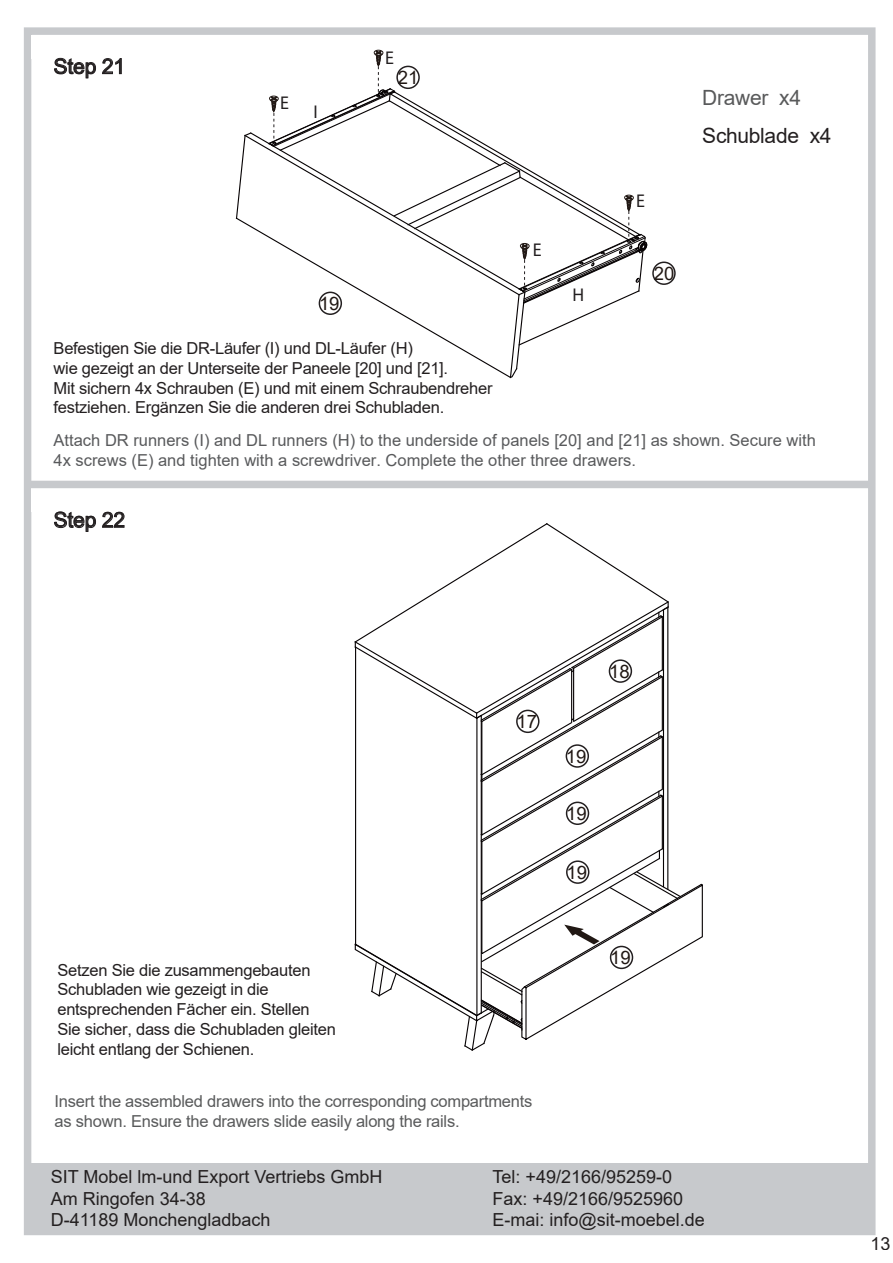
<style>
.page{position:relative;width:893px;height:1263px;background:#fff}
.page>*{position:absolute;margin:0;border:0;box-sizing:border-box;transform-origin:0 0}
.t1{font:21px "Arial";letter-spacing:-.015em;color:#231f20}
.t2{font:21px "Arial";letter-spacing:-.015em;color:#595a5b}
.t3{font:18.6px "Arial";color:#211814}
.t4{font:18.45px "Myriad Pro";color:#231f20}
.t5{font:18px/21.6px "Arial";color:#231f20}
.t6{font:16.5px/19.8px "Arial";letter-spacing:-.015em;color:#231f20}
.t7{font:16.5px/19.8px "Arial";color:#595a5c}
.t8{font:16.5px/19.8px "Arial";letter-spacing:-.015em;color:#595a5b}
</style>
<div class="page">
<div style="left:24px;top:27px;width:851px;height:1208px;border:8px solid #c7c9cc"></div>
<svg style="left:54px;top:58px;width:42px;height:20px"></svg>
<svg style="left:102px;top:58px;width:20px;height:16px"></svg>
<div style="left:31px;top:35px;width:24px;height:24px;background:#fff"></div>
<svg style="left:54px;top:511px;width:42px;height:21px"></svg>
<svg style="left:102px;top:512px;width:23px;height:16px"></svg>
<div style="left:31px;top:488px;width:24px;height:24px;background:#fff"></div>
<div style="left:31px;top:481px;width:841px;height:7px;background:#c7c9cc"></div>
<div style="left:24px;top:1163px;width:848px;height:68px;background:#c7c9cc"></div>
<div style="left:652px;top:262px;width:24px;height:23px;border:2px solid #231f20;border-radius:50%"></div>
<svg style="left:235px;top:50px;width:412px;height:329px"></svg>
<svg style="left:354px;top:523px;width:349px;height:528px"></svg>
<div style="left:566px;top:744px;width:23px;height:24px;border:2px solid #231f20;border-radius:50%"></div>
<div style="left:566px;top:801px;width:23px;height:24px;border:2px solid #231f20;border-radius:50%"></div>
<div style="left:566px;top:860px;width:23px;height:24px;border:2px solid #231f20;border-radius:50%"></div>
<div style="left:610px;top:946px;width:23px;height:23px;border:2px solid #231f20;border-radius:50%"></div>
<div style="left:609px;top:659px;width:23px;height:24px;border:2px solid #231f20;border-radius:50%"></div>
<div style="left:516px;top:710px;width:23px;height:23px;border:2px solid #231f20;border-radius:50%"></div>
<p class="t1" style="left:54px;top:52px;width:73px">Step 21</p>
<p class="t4" style="left:280px;top:92px;width:10px">E</p>
<p class="t4" style="left:313px;top:101px;width:6px">I</p>
<p class="t4" style="left:385px;top:47px;width:10px">E</p>
<p class="t3" style="left:398px;top:65px;width:22px">21</p>
<p class="t3" style="left:319px;top:291px;width:22px">19</p>
<p class="t6" style="left:54px;top:338px;width:440px">Befestigen Sie die DR-Läufer (I) und DL-Läufer (H)<br>wie gezeigt an der Unterseite der Paneele [20] und [21].<br>Mit sichern 4x Schrauben (E) und mit einem Schraubendreher festziehen. Ergänzen Sie die anderen drei Schubladen.</p>
<p class="t4" style="left:533px;top:238px;width:10px">E</p>
<p class="t4" style="left:572px;top:283px;width:13px">H</p>
<p class="t4" style="left:636px;top:189px;width:10px">E</p>
<p class="t3" style="left:654px;top:260px;width:22px">20</p>
<p class="t2" style="left:702px;top:83px;width:100px">Drawer x4</p>
<p class="t1" style="left:702px;top:122px;width:131px">Schublade x4</p>
<p class="t7" style="left:54px;top:430px;width:764px">Attach DR runners (I) and DL runners (H) to the underside of panels [20] and [21] as shown. Secure with<br>4x screws (E) and tighten with a screwdriver. Complete the other three drawers.</p>
<p class="t1" style="left:54px;top:505px;width:73px">Step 22</p>
<p class="t6" style="left:57px;top:960px;width:280px">Setzen Sie die zusammengebauten Schubladen wie gezeigt in die entsprechenden Fächer ein. Stellen Sie sicher, dass die Schubladen gleiten leicht entlang der Schienen.</p>
<p class="t3" style="left:516px;top:709px;width:22px">17</p>
<p class="t8" style="left:55px;top:1091px;width:479px">Insert the assembled drawers into the corresponding compartments as shown. Ensure the drawers slide easily along the rails.</p>
<p class="t3" style="left:609px;top:658px;width:22px">18</p>
<p class="t3" style="left:566px;top:743px;width:22px">19</p>
<p class="t3" style="left:566px;top:801px;width:22px">19</p>
<p class="t3" style="left:566px;top:859px;width:22px">19</p>
<p class="t3" style="left:610px;top:945px;width:22px">19</p>
<p class="t5" style="left:51px;top:1166px;width:333px">SIT Mobel lm-und Export Vertriebs GmbH<br>Am Ringofen 34-38<br>D-41189 Monchengladbach</p>
<p class="t5" style="left:492px;top:1166px;width:214px">Tel: +49/2166/95259-0<br>Fax: +49/2166/9525960<br>E-mai: info@sit-moebel.de</p>
<p class="t5" style="left:871px;top:1233px;width:22px">13</p>
</div>
